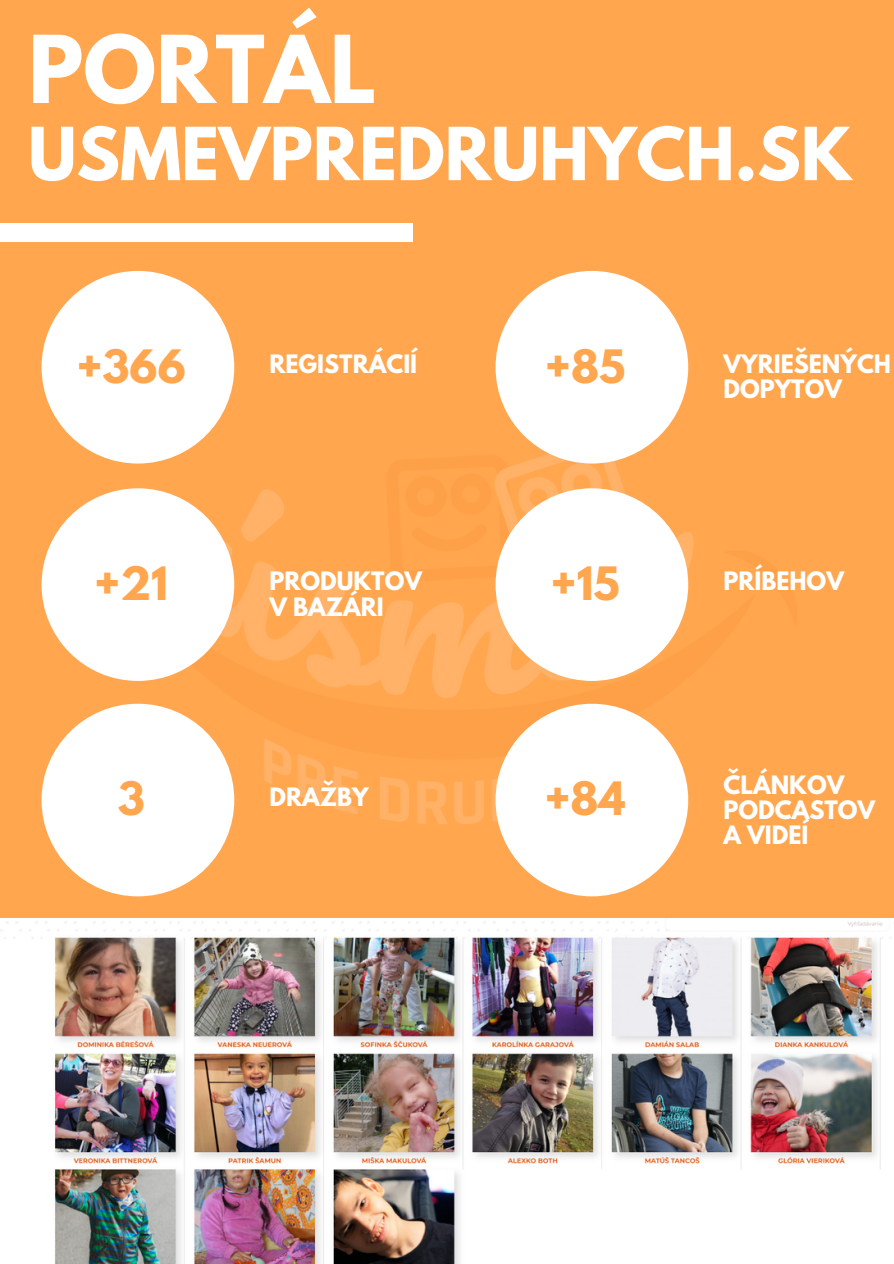
<style>
.page{position:relative;width:894px;height:1264px;background:#fff}
.page>*{position:absolute;margin:0;border:0;box-sizing:border-box;transform-origin:0 0}
.t1{font:700 82.8px "League Spartan";color:#fff}
.t2{font:700 64.8px "League Spartan";color:#fff}
.t3{font:700 40.8px "League Spartan";color:#ffa64f}
.t4{font:700 22.5px/25.2px "League Spartan";color:#fff}
</style>
<div class="page">
<div style="left:0;top:0;width:893px;height:918px;background:#ffa64f"></div>
<div style="left:0;top:223px;width:413px;height:18px;background:#fff"></div>
<img style="left:1px;top:921px;width:890px;height:342px">
<div style="left:42px;top:271px;width:192px;height:192px;background:#fff;border-radius:50%"></div>
<div style="left:495px;top:271px;width:193px;height:192px;background:#fff;border-radius:50%"></div>
<div style="left:42px;top:488px;width:192px;height:193px;background:#fff;border-radius:50%"></div>
<div style="left:495px;top:488px;width:193px;height:193px;background:#fff;border-radius:50%"></div>
<div style="left:42px;top:703px;width:192px;height:193px;background:#fff;border-radius:50%"></div>
<div style="left:495px;top:703px;width:193px;height:193px;background:#fff;border-radius:50%"></div>
<h1 class="t1" style="left:28px;top:28px;width:349px">PORTÁL</h1>
<h2 class="t2" style="left:28px;top:122px;width:824px">USMEVPREDRUHYCH.SK</h2>
<h3 class="t3" style="left:77px;top:346px;width:111px">+366</h3>
<p class="t4" style="left:269px;top:354px;width:149px">REGISTRÁCIÍ</p>
<h3 class="t3" style="left:545px;top:346px;width:81px">+85</h3>
<p class="t4" style="left:723px;top:354px;width:169px">VYRIEŠENÝCH<br>DOPYTOV</p>
<h3 class="t3" style="left:95px;top:563px;width:75px">+21</h3>
<p class="t4" style="left:269px;top:571px;width:154px">PRODUKTOV<br>V BAZÁRI</p>
<h3 class="t3" style="left:550px;top:563px;width:70px">+15</h3>
<p class="t4" style="left:723px;top:571px;width:122px">PRÍBEHOV</p>
<h3 class="t3" style="left:118px;top:778px;width:29px">3</h3>
<p class="t4" style="left:269px;top:787px;width:101px">DRAŽBY</p>
<h3 class="t3" style="left:544px;top:778px;width:82px">+84</h3>
<p class="t4" style="left:723px;top:775px;width:153px">ČLÁNKOV<br>PODCASTOV<br>A VIDEÍ</p>
</div>
